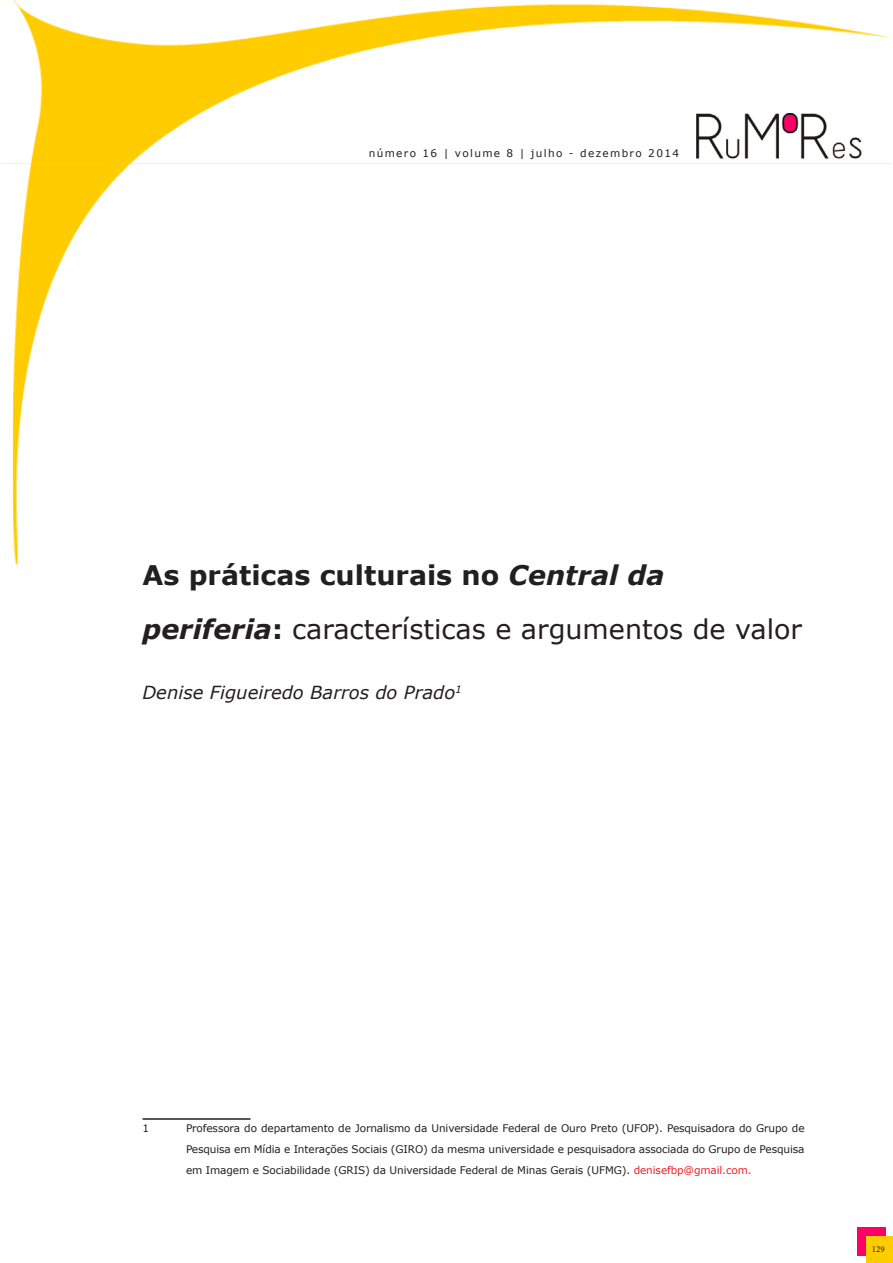
<style>
.page{position:relative;width:893px;height:1263px;background:#fff}
.page>*{position:absolute;margin:0;border:0;box-sizing:border-box;transform-origin:0 0}
.TITULO_Artigo{font:27px/54px "Verdana";color:#231f20}
.AUTOR_artigo{font:italic 18px "Verdana";color:#231f20}
.Nota_de_rodapé{font:10.5px/21px "Verdana";letter-spacing:-.01em;color:#231f20;text-align:justify}
.Nota_de_rodapé-2{font:10.5px "Verdana";letter-spacing:.13em;color:#231f20}
.t1{font:9px "Minion Pro";color:#231f20}
.s1{font-weight:700}
.s2{font-weight:700;font-style:italic}
.s3{color:#ed2024}
</style>
<div class="page">
<div style="left:857px;top:1227px;width:29px;height:28px;background:#f06"></div>
<div style="left:866px;top:1236px;width:27px;height:27px;background:#fc0"></div>
<img style="left:13px;top:1px;width:879px;height:564px">
<svg style="left:13px;top:164px;width:879px;height:1px"></svg>
<img style="left:697px;top:113px;width:167px;height:47px">
<hr style="left:142px;top:1118px;width:108px;height:2px;background:#231f20">
<p class="Nota_de_rodapé-2" style="left:369px;top:146px;width:312px">número 16 | volume 8 | julho - dezembro 2014</p>
<p class="TITULO_Artigo" style="left:142px;top:548px;width:661px"><span class="s1">As práticas culturais no</span> <span class="s2">Central da periferia</span><span class="s1">:</span> características e argumentos de valor</p>
<p class="AUTOR_artigo" style="left:142px;top:680px;width:321px">Denise Figueiredo Barros do Prado<sup>1</sup></p>
<p class="Nota_de_rodapé" style="left:142px;top:1118px;width:8px">1</p>
<p class="Nota_de_rodapé" style="left:186px;top:1118px;width:620px">Professora do departamento de Jornalismo da Universidade Federal de Ouro Preto (UFOP). Pesquisadora do Grupo de Pesquisa em Mídia e Interações Sociais (GIRO) da mesma universidade e pesquisadora associada do Grupo de Pesquisa em Imagem e Sociabilidade (GRIS) da Universidade Federal de Minas Gerais (UFMG). <span class="s3">denisefbp@gmail.com.</span></p>
<p class="t1" style="left:872px;top:1243px;width:14px">129</p>
</div>
